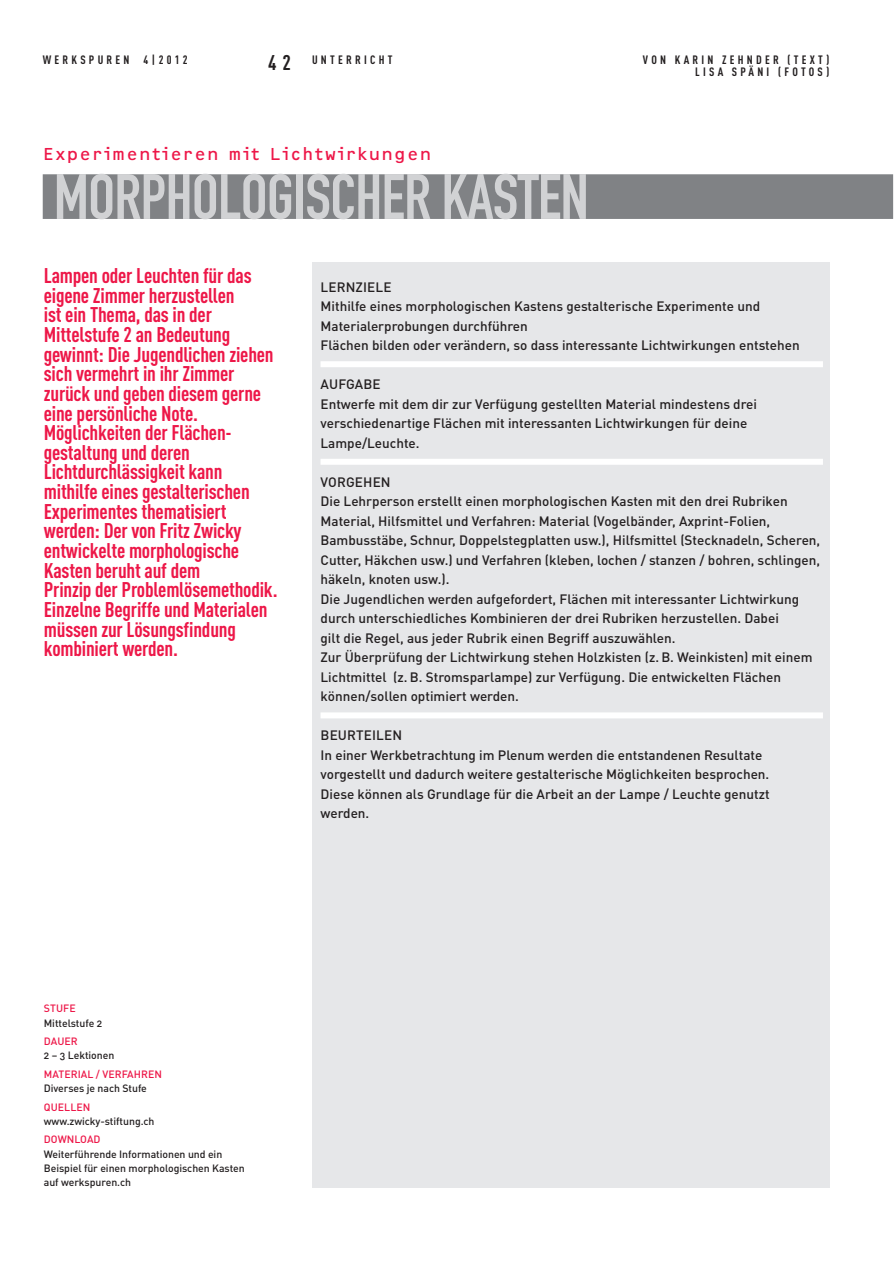
<style>
.page{position:relative;width:894px;height:1266px;background:#fff}
.page>*{position:absolute;margin:0;border:0;box-sizing:border-box;transform-origin:0 0}
.t1{font:63px "DIN Engschrift Alternate";letter-spacing:-.01em;color:#d1d2d4}
.t2{font:700 21px/19.6px "DIN Cond";letter-spacing:-.01em;color:#ed1748}
.t3{font:18px "OCRF";letter-spacing:.07em;color:#ed1748}
.t4{font:500 13.5px/19.5px "DIN Pro";color:#231f20}
.t5{font:700 12px "DIN Cond";letter-spacing:.27em;color:#231f20}
.t6{font:500 10.5px/14.2px "DIN Pro";letter-spacing:-.005em;color:#231f20}
.t7{font:500 10.5px "DIN Pro";letter-spacing:.005em;color:#ed1748}
.s1{font-size:21px}
.s2{color:#ed1748}
</style>
<div class="page">
<div style="left:312px;top:262px;width:517px;height:925px;background:#e6e7e9"></div>
<div style="left:321px;top:361px;width:502px;height:6px;background:#fff"></div>
<div style="left:321px;top:459px;width:502px;height:6px;background:#fff"></div>
<div style="left:321px;top:712px;width:502px;height:6px;background:#fff"></div>
<div style="left:43px;top:174px;width:850px;height:45px;background:#808285"></div>
<p class="t5" style="left:43px;top:52px;width:147px">WERKSPUREN 4|2012</p>
<p class="t5" style="left:268px;top:52px;width:126px"><span class="s1">42</span> Unterricht</p>
<p class="t5" style="left:643px;top:52px;width:50px">VON Karin</p>
<p class="t5" style="left:722px;top:52px;width:51px">ze hnder</p>
<p class="t5" style="left:787px;top:52px;width:43px">(Text )</p>
<p class="t5" style="left:695px;top:64px;width:16px">L isa</p>
<p class="t5" style="left:732px;top:64px;width:32px">sp äni</p>
<p class="t5" style="left:778px;top:64px;width:17px">(Fotos</p>
<p class="t5" style="left:826px;top:64px;width:5px">)</p>
<p class="t3" style="left:43px;top:143px;width:390px">Experimentieren mit Lichtwirkungen</p>
<p class="t1" style="left:54px;top:160px;width:536px">MORPHOLOGISCHER KASTEN</p>
<p class="t2" style="left:44px;top:265px;width:235px">Lampen oder Leuchten für das eigene Zimmer herzustellen<br>ist ein Thema, das in der<br>Mittelstufe 2 an Bedeutung gewinnt: Die Jugendlichen ziehen sich vermehrt in ihr Zimmer zurück und geben diesem gerne eine persönliche Note.<br>Möglichkeiten der Flächen&shy;gestaltung und deren<br>Lichtdurchlässigkeit kann mithilfe eines gestalterischen<br>Experimentes thematisiert werden: Der von Fritz Zwicky entwickelte morphologische<br>Kasten beruht auf dem<br>Prinzip der Problemlösemethodik.<br>Einzelne Begriffe und Materialen müssen zur Lösungsfindung kombiniert werden.</p>
<p class="t4" style="left:321px;top:276px;width:481px">Lernziele<br>Mithilfe eines morphologischen Kastens gestalterische Experimente und Materialerprobungen durchführen<br>Flächen bilden oder verändern, so dass interessante Lichtwirkungen entstehen</p>
<p class="t4" style="left:321px;top:374px;width:27px">Aufga</p>
<p class="t4" style="left:321px;top:374px;width:438px;text-indent:43px">be<br>Entwerfe mit dem dir zur Verfügung gestellten Material mindestens drei verschiedenartige Flächen mit interessanten Lichtwirkungen für deine Lampe/Leuchte.</p>
<p class="t4" style="left:321px;top:471px;width:35px">Vorgehe</p>
<p class="t4" style="left:321px;top:471px;width:501px;text-indent:60px">n<br>Die Lehrperson erstellt einen morphologischen Kasten mit den drei Rubriken Material, Hilfsmittel und Verfahren: Material (Vogelbänder, Axprint-Folien, Bambusstäbe, Schnur, Doppelstegplatten usw.), Hilfsmittel (Stecknadeln, Scheren, Cutter, Häkchen usw.) und Verfahren (kleben, lochen / stanzen / bohren, schlingen, häkeln, knoten usw.).<br>Die Jugendlichen werden aufgefordert, Flächen mit interessanter Lichtwirkung durch unterschiedliches Kombinieren der drei Rubriken herzustellen. Dabei<br>gilt die Regel, aus jeder Rubrik einen Begriff auszuwählen.<br>Zur Überprüfung der Lichtwirkung stehen Holzkisten (z. B. Weinkisten) mit einem Lichtmittel (z. B. Stromsparlampe) zur Verfügung. Die entwickelten Flächen können/sollen optimiert werden.</p>
<p class="t4" style="left:321px;top:725px;width:44px">Beurteile</p>
<p class="t4" style="left:321px;top:725px;width:451px;text-indent:72px">n<br>In einer Werkbetrachtung im Plenum werden die entstandenen Resultate vorgestellt und dadurch weitere gestalterische Möglichkeiten besprochen.<br>Diese können als Grundlage für die Arbeit an der Lampe / Leuchte genutzt werden.</p>
<p class="t6" style="left:44px;top:1000px;width:60px"><span class="s2">Stufe<br></span>Mittelstufe 2</p>
<p class="t6" style="left:44px;top:1033px;width:72px"><span class="s2">Dauer<br></span>2 – 3 Lektionen</p>
<p class="t7" style="left:44px;top:1066px;width:40px">Material</p>
<p class="t7" style="left:96px;top:1066px;width:33px">/verfah</p>
<p class="t6" style="left:44px;top:1066px;width:120px;text-indent:97px"><span class="s2">ren<br></span>Diverses je nach Stufe</p>
<p class="t7" style="left:44px;top:1099px;width:21px">quelle</p>
<p class="t6" style="left:44px;top:1099px;width:112px;text-indent:39px"><span class="s2">n </span>www.zwicky-stiftung.ch</p>
<p class="t6" style="left:44px;top:1131px;width:202px"><span class="s2">download<br></span>Weiterführende Informationen und ein<br>Beispiel für einen morphologischen Kasten auf werkspuren.ch</p>
</div>
